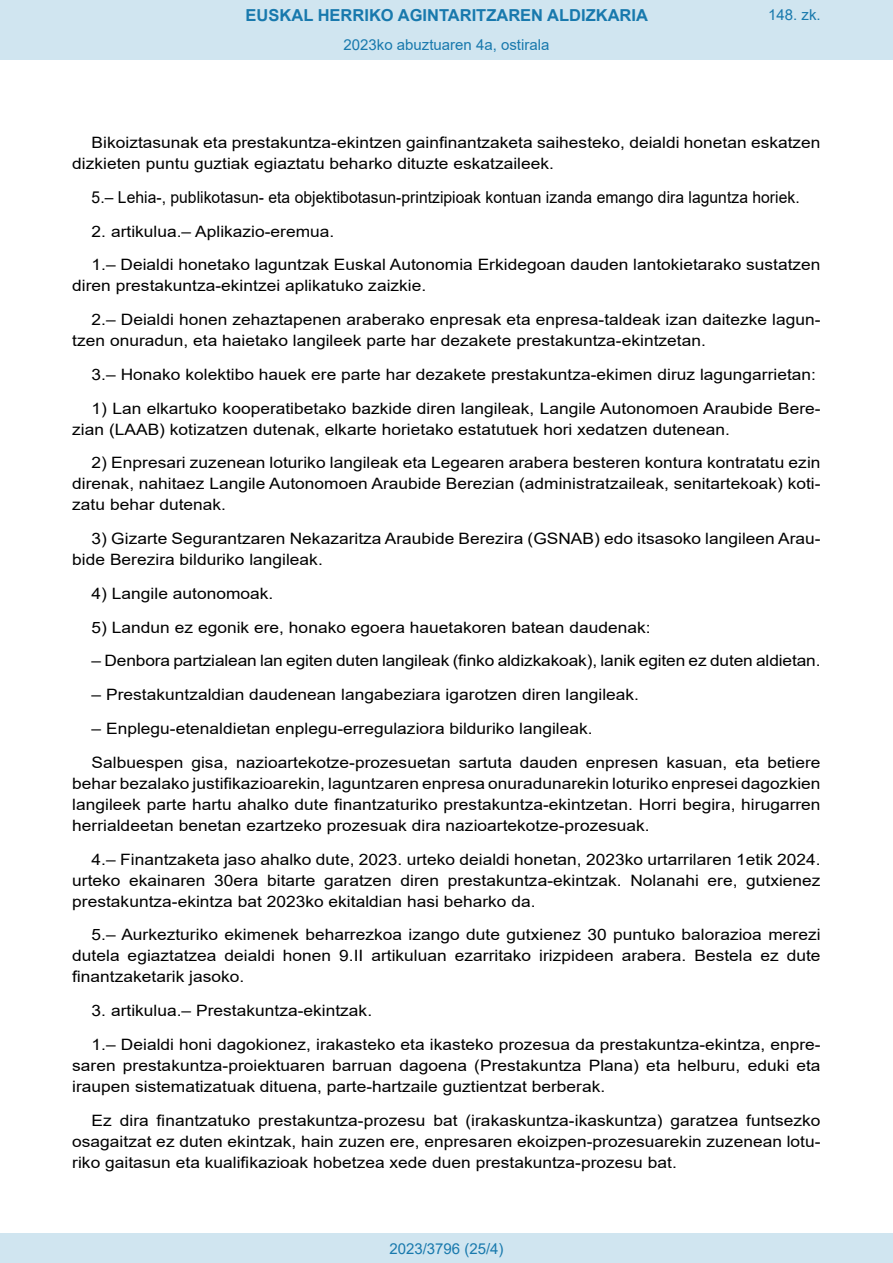
<style>
.page{position:relative;width:893px;height:1263px;background:#fff}
.page>*{position:absolute;margin:0;border:0;box-sizing:border-box;transform-origin:0 0}
.BOPVDetalle{font:16.5px "Arial";color:#000;scale:.95 1}
.t1{font:700 16.5px "Arial";color:#1879ad}
.BOPVDetalle-2{font:15.6px/21px "Arial";color:#000;text-align:justify;scale:1.11 1}
.Paginacion_Centro{font:15px "Arial";color:#1879ad}
</style>
<div class="page">
<div style="left:0;top:0;width:893px;height:60px;background:#d0e5f0"></div>
<div style="left:0;top:1233px;width:893px;height:30px;background:#d0e5f0"></div>
<p class="t1" style="left:246px;top:3px;width:404px">EUSKAL HERRIKO AGINTARITZAREN ALDIZKARIA</p>
<p class="Paginacion_Centro" style="left:343px;top:35px;width:207px">2023ko abuztuaren 4a, ostirala</p>
<p class="Paginacion_Centro" style="left:768px;top:5px;width:54px">148. zk.</p>
<p class="BOPVDetalle-2" style="left:72px;top:132px;width:676px;text-indent:19px">Bikoiztasunak eta prestakuntza-ekintzen gainfinantzaketa saihesteko, deialdi honetan eskatzen dizkieten puntu guztiak egiaztatu beharko dituzte eskatzaileek.</p>
<p class="BOPVDetalle" style="left:92px;top:186px;width:747px">5.– Lehia-, publikotasun- eta objektibotasun-printzipioak kontuan izanda emango dira laguntza horiek.</p>
<p class="BOPVDetalle-2" style="left:92px;top:221px;width:220px">2. artikulua.– Aplikazio-eremua.</p>
<p class="BOPVDetalle-2" style="left:72px;top:254px;width:676px;text-indent:19px">1.– Deialdi honetako laguntzak Euskal Autonomia Erkidegoan dauden lantokietarako sustatzen diren prestakuntza-ekintzei aplikatuko zaizkie.</p>
<p class="BOPVDetalle-2" style="left:72px;top:309px;width:676px;text-indent:19px">2.– Deialdi honen zehaztapenen araberako enpresak eta enpresa-taldeak izan daitezke lagun&shy;tzen onuradun, eta haietako langileek parte har dezakete prestakuntza-ekintzetan.</p>
<p class="BOPVDetalle-2" style="left:92px;top:364px;width:654px">3.– Honako kolektibo hauek ere parte har dezakete prestakuntza-ekimen diruz lagungarrietan:</p>
<p class="BOPVDetalle-2" style="left:72px;top:398px;width:676px;text-indent:19px">1) Lan elkartuko kooperatibetako bazkide diren langileak, Langile Autonomoen Araubide Bere&shy;zian (LAAB) kotizatzen dutenak, elkarte horietako estatutuek hori xedatzen dutenean.</p>
<p class="BOPVDetalle-2" style="left:72px;top:452px;width:676px;text-indent:19px">2) Enpresari zuzenean loturiko langileak eta Legearen arabera besteren kontura kontratatu ezin direnak, nahitaez Langile Autonomoen Araubide Berezian (administratzaileak, senitartekoak) koti&shy;zatu behar dutenak.</p>
<p class="BOPVDetalle-2" style="left:72px;top:528px;width:676px;text-indent:19px">3) Gizarte Segurantzaren Nekazaritza Araubide Berezira (GSNAB) edo itsasoko langileen Arau&shy;bide Berezira bilduriko langileak.</p>
<p class="BOPVDetalle-2" style="left:92px;top:583px;width:165px">4) Langile autonomoak.</p>
<p class="BOPVDetalle-2" style="left:92px;top:617px;width:505px">5) Landun ez egonik ere, honako egoera hauetakoren batean daudenak:</p>
<p class="BOPVDetalle-2" style="left:92px;top:650px;width:658px">– Denbora partzialean lan egiten duten langileak (finko aldizkakoak), lanik egiten ez duten aldietan.</p>
<p class="BOPVDetalle-2" style="left:92px;top:684px;width:495px">– Prestakuntzaldian daudenean langabeziara igarotzen diren langileak.</p>
<p class="BOPVDetalle-2" style="left:92px;top:718px;width:453px">– Enplegu-etenaldietan enplegu-erregulaziora bilduriko langileak.</p>
<p class="BOPVDetalle-2" style="left:72px;top:752px;width:676px;text-indent:19px">Salbuespen gisa, nazioartekotze-prozesuetan sartuta dauden enpresen kasuan, eta betiere behar bezalako justifikazioarekin, laguntzaren enpresa onuradunarekin loturiko enpresei dagozkien langileek parte hartu ahalko dute finantzaturiko prestakuntza-ekintzetan. Horri begira, hirugarren herrialdeetan benetan ezartzeko prozesuak dira nazioartekotze-prozesuak.</p>
<p class="BOPVDetalle-2" style="left:72px;top:848px;width:676px;text-indent:19px">4.– Finantzaketa jaso ahalko dute, 2023. urteko deialdi honetan, 2023ko urtarrilaren 1etik 2024. urteko ekainaren 30era bitarte garatzen diren prestakuntza-ekintzak. Nolanahi ere, gutxienez prestakuntza-ekintza bat 2023ko ekitaldian hasi beharko da.</p>
<p class="BOPVDetalle-2" style="left:72px;top:924px;width:676px;text-indent:19px">5.– Aurkezturiko ekimenek beharrezkoa izango dute gutxienez 30 puntuko balorazioa merezi dutela egiaztatzea deialdi honen 9.II artikuluan ezarritako irizpideen arabera. Bestela ez dute finantzaketarik jasoko.</p>
<p class="BOPVDetalle-2" style="left:92px;top:1000px;width:254px">3. artikulua.– Prestakuntza-ekintzak.</p>
<p class="BOPVDetalle-2" style="left:72px;top:1034px;width:676px;text-indent:19px">1.– Deialdi honi dagokionez, irakasteko eta ikasteko prozesua da prestakuntza-ekintza, enpre&shy;saren prestakuntza-proiektuaren barruan dagoena (Prestakuntza Plana) eta helburu, eduki eta iraupen sistematizatuak dituena, parte-hartzaile guztientzat berberak.</p>
<p class="BOPVDetalle-2" style="left:72px;top:1109px;width:676px;text-indent:19px">Ez dira finantzatuko prestakuntza-prozesu bat (irakaskuntza-ikaskuntza) garatzea funtsezko osagaitzat ez duten ekintzak, hain zuzen ere, enpresaren ekoizpen-prozesuarekin zuzenean lotu&shy;riko gaitasun eta kualifikazioak hobetzea xede duen prestakuntza-prozesu bat.</p>
<p class="Paginacion_Centro" style="left:389px;top:1238px;width:116px">2023/3796 (25/4)</p>
</div>
